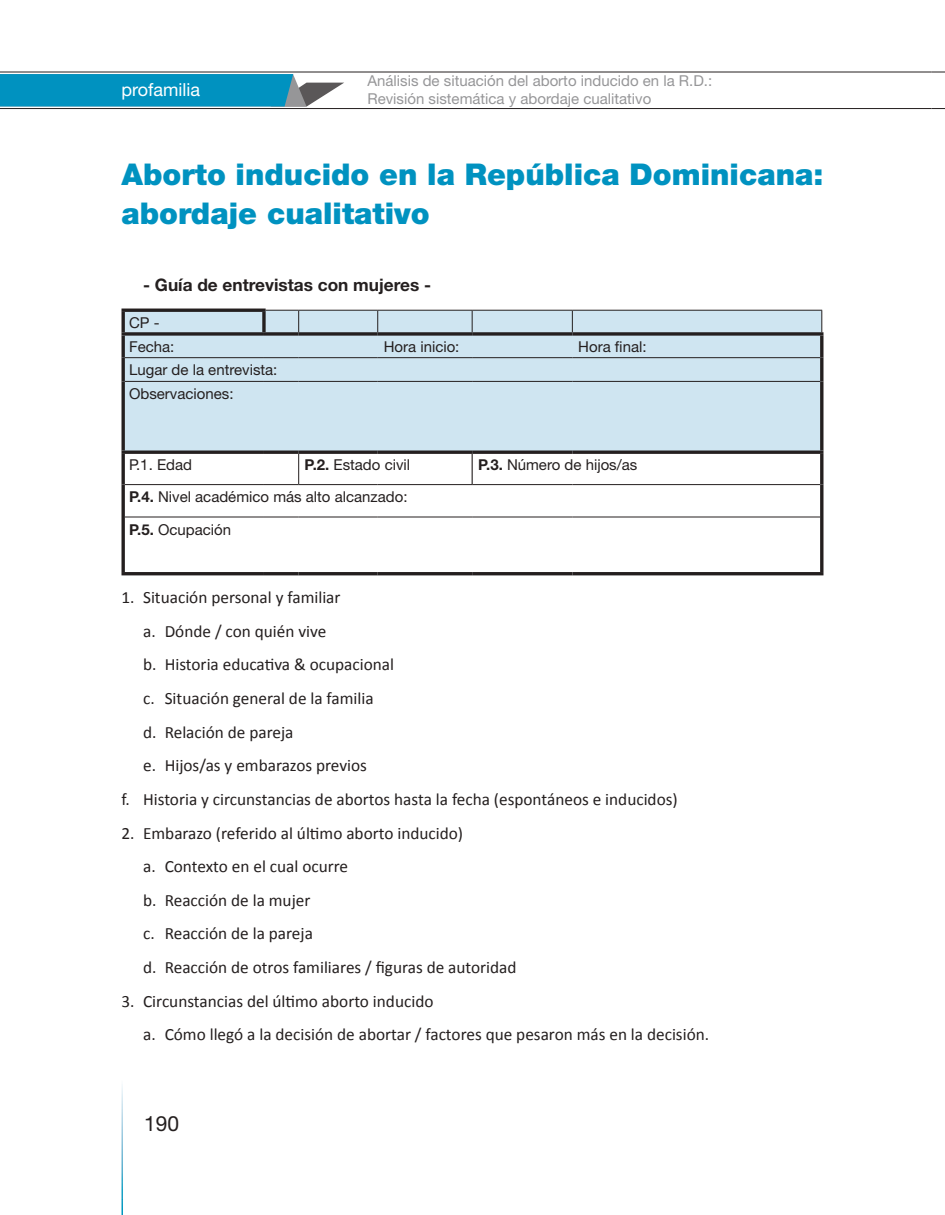
<style>
.page{position:relative;width:945px;height:1215px;background:#fff}
.page>*{position:absolute;margin:0;border:0;box-sizing:border-box;transform-origin:0 0}
.t1{font:900 30px/39px "Helvetica Neue";color:#0092c0}
.t2{font:21px "Helvetica Neue";color:#241f1f}
.t3{font:18px "Helvetica Neue";color:#fff}
.t4{font:17.25px/33.6px "Calibri";color:#241f1f}
.t5{font:700 17.25px "Helvetica Neue";color:#241f1f}
.t6{font:15px/23.7px "Helvetica Neue";color:#241f1f}
.t7{font:15px/18px "Helvetica Neue";color:#969698}
.s1{font-weight:700}
</style>
<div class="page">
<svg style="left:0;top:74px;width:344px;height:32px;background:#1d97be"></svg>
<hr style="left:0;top:72px;width:932px;height:1px;background:#241f1f">
<svg style="left:932px;top:72px;width:13px;height:1px"></svg>
<hr style="left:0;top:108px;width:932px;height:1px;background:#241f1f">
<svg style="left:932px;top:108px;width:13px;height:1px"></svg>
<div style="left:125px;top:311px;width:696px;height:140px;background:#cfe5f1"></div>
<hr style="left:266px;top:310px;width:33px;height:1px;background:#241f1f">
<hr style="left:299px;top:310px;width:79px;height:1px;background:#241f1f">
<svg style="left:298px;top:311px;width:1px;height:21px"></svg>
<hr style="left:378px;top:310px;width:94px;height:1px;background:#241f1f">
<svg style="left:377px;top:311px;width:1px;height:21px"></svg>
<hr style="left:472px;top:310px;width:100px;height:1px;background:#241f1f">
<svg style="left:472px;top:311px;width:1px;height:21px"></svg>
<hr style="left:572px;top:310px;width:250px;height:1px;background:#241f1f">
<svg style="left:572px;top:311px;width:1px;height:21px"></svg>
<svg style="left:821px;top:311px;width:1px;height:21px"></svg>
<hr style="left:125px;top:357px;width:139px;height:1px;background:#241f1f">
<hr style="left:264px;top:357px;width:35px;height:1px;background:#241f1f">
<hr style="left:299px;top:357px;width:79px;height:1px;background:#241f1f">
<hr style="left:378px;top:357px;width:94px;height:1px;background:#241f1f">
<hr style="left:472px;top:357px;width:100px;height:1px;background:#241f1f">
<hr style="left:572px;top:357px;width:248px;height:1px;background:#241f1f">
<hr style="left:125px;top:381px;width:139px;height:1px;background:#241f1f">
<hr style="left:264px;top:381px;width:35px;height:1px;background:#241f1f">
<hr style="left:299px;top:381px;width:79px;height:1px;background:#241f1f">
<hr style="left:378px;top:381px;width:94px;height:1px;background:#241f1f">
<hr style="left:472px;top:381px;width:100px;height:1px;background:#241f1f">
<hr style="left:572px;top:381px;width:248px;height:1px;background:#241f1f">
<svg style="left:262px;top:312px;width:4px;height:20px"></svg>
<hr style="left:122px;top:312px;width:3px;height:20px;background:#241f1f">
<hr style="left:122px;top:336px;width:3px;height:22px;background:#241f1f">
<hr style="left:122px;top:309px;width:144px;height:3px;background:#241f1f">
<svg style="left:122px;top:332px;width:142px;height:4px"></svg>
<svg style="left:264px;top:332px;width:35px;height:4px"></svg>
<svg style="left:299px;top:332px;width:79px;height:4px"></svg>
<svg style="left:378px;top:332px;width:94px;height:4px"></svg>
<svg style="left:472px;top:332px;width:100px;height:4px"></svg>
<svg style="left:572px;top:332px;width:252px;height:4px"></svg>
<svg style="left:820px;top:336px;width:4px;height:22px"></svg>
<svg style="left:820px;top:358px;width:4px;height:23px"></svg>
<svg style="left:820px;top:381px;width:4px;height:70px"></svg>
<hr style="left:122px;top:451px;width:142px;height:3px;background:#241f1f">
<hr style="left:264px;top:451px;width:35px;height:3px;background:#241f1f">
<hr style="left:299px;top:451px;width:79px;height:3px;background:#241f1f">
<hr style="left:378px;top:451px;width:94px;height:3px;background:#241f1f">
<hr style="left:472px;top:451px;width:100px;height:3px;background:#241f1f">
<hr style="left:572px;top:451px;width:252px;height:3px;background:#241f1f">
<hr style="left:122px;top:358px;width:3px;height:23px;background:#241f1f">
<hr style="left:122px;top:381px;width:3px;height:70px;background:#241f1f">
<hr style="left:122px;top:454px;width:3px;height:31px;background:#241f1f">
<hr style="left:298px;top:454px;width:1px;height:30px;background:#241f1f">
<hr style="left:472px;top:454px;width:1px;height:30px;background:#241f1f">
<svg style="left:820px;top:454px;width:4px;height:31px"></svg>
<hr style="left:125px;top:484px;width:139px;height:1px;background:#241f1f">
<hr style="left:264px;top:484px;width:35px;height:1px;background:#241f1f">
<hr style="left:299px;top:484px;width:79px;height:1px;background:#241f1f">
<hr style="left:378px;top:484px;width:94px;height:1px;background:#241f1f">
<hr style="left:472px;top:484px;width:100px;height:1px;background:#241f1f">
<hr style="left:572px;top:484px;width:248px;height:1px;background:#241f1f">
<hr style="left:125px;top:517px;width:139px;height:1px;background:#241f1f">
<hr style="left:264px;top:517px;width:35px;height:1px;background:#241f1f">
<hr style="left:299px;top:517px;width:79px;height:1px;background:#241f1f">
<hr style="left:378px;top:517px;width:94px;height:1px;background:#241f1f">
<hr style="left:472px;top:517px;width:100px;height:1px;background:#241f1f">
<hr style="left:572px;top:517px;width:248px;height:1px;background:#241f1f">
<hr style="left:122px;top:572px;width:142px;height:3px;background:#241f1f">
<hr style="left:264px;top:572px;width:35px;height:3px;background:#241f1f">
<hr style="left:299px;top:572px;width:79px;height:3px;background:#241f1f">
<hr style="left:378px;top:572px;width:94px;height:3px;background:#241f1f">
<hr style="left:472px;top:572px;width:100px;height:3px;background:#241f1f">
<hr style="left:572px;top:572px;width:252px;height:3px;background:#241f1f">
<hr style="left:122px;top:485px;width:3px;height:32px;background:#241f1f">
<hr style="left:122px;top:517px;width:3px;height:55px;background:#241f1f">
<svg style="left:820px;top:485px;width:4px;height:32px"></svg>
<svg style="left:820px;top:517px;width:4px;height:55px"></svg>
<p class="t3" style="left:122px;top:79px;width:80px">profamilia</p>
<p class="t7" style="left:367px;top:72px;width:346px">Análisis de situación del aborto inducido en la R.D.:<br>Revisión sistemática y abordaje cualitativo</p>
<h1 class="t1" style="left:122px;top:155px;width:703px">Aborto inducido en la República Dominicana: abordaje cualitativo</h1>
<p class="t5" style="left:143px;top:274px;width:290px">- Guía de entrevistas con mujeres -</p>
<p class="t6" style="left:129px;top:311px;width:47px">CP -<br>Fecha:</p>
<p class="t6" style="left:384px;top:334px;width:77px">Hora inicio:</p>
<p class="t6" style="left:578px;top:334px;width:70px">Hora final:</p>
<p class="t6" style="left:129px;top:358px;width:150px">Lugar de la entrevista:<br>Observaciones:</p>
<p class="t6" style="left:129px;top:453px;width:64px">P.1. Edad</p>
<p class="t6" style="left:305px;top:453px;width:107px"><span class="s1">P.2.</span> Estado civil</p>
<p class="t6" style="left:478px;top:453px;width:161px"><span class="s1">P.3.</span> Número de hijos/as</p>
<p class="t6" style="left:129px;top:481px;width:280px;line-height:32.4px"><span class="s1">P.4.</span> Nivel académico más alto alcanzado:<br><span class="s1">P.5.</span> Ocupación</p>
<p class="t4" style="left:121px;top:581px;width:221px">1. Situación personal y familiar</p>
<p class="t4" style="left:143px;top:614px;width:185px">a. Dónde / con quién vive</p>
<p class="t4" style="left:143px;top:648px;width:253px">b. Historia educativa &amp; ocupacional</p>
<p class="t4" style="left:143px;top:682px;width:232px">c. Situación general de la familia</p>
<p class="t4" style="left:143px;top:715px;width:152px">d. Relación de pareja</p>
<p class="t4" style="left:143px;top:749px;width:225px">e. Hijos/as y embarazos previos</p>
<p class="t4" style="left:121px;top:782px;width:558px">f. Historia y circunstancias de abortos hasta la fecha (espontáneos e inducidos)</p>
<p class="t4" style="left:143px;top:816px;width:375px;text-indent:-22px">2. Embarazo (referido al último aborto inducido)<br>a. Contexto en el cual ocurre<br>b. Reacción de la mujer<br>c. Reacción de la pareja<br>d. Reacción de otros familiares / figuras de autoridad</p>
<p class="t4" style="left:143px;top:984px;width:568px;text-indent:-22px">3. Circunstancias del último aborto inducido<br>a. Cómo llegó a la decisión de abortar / factores que pesaron más en la decisión.</p>
<p class="t2" style="left:144px;top:1111px;width:37px">190</p>
</div>
